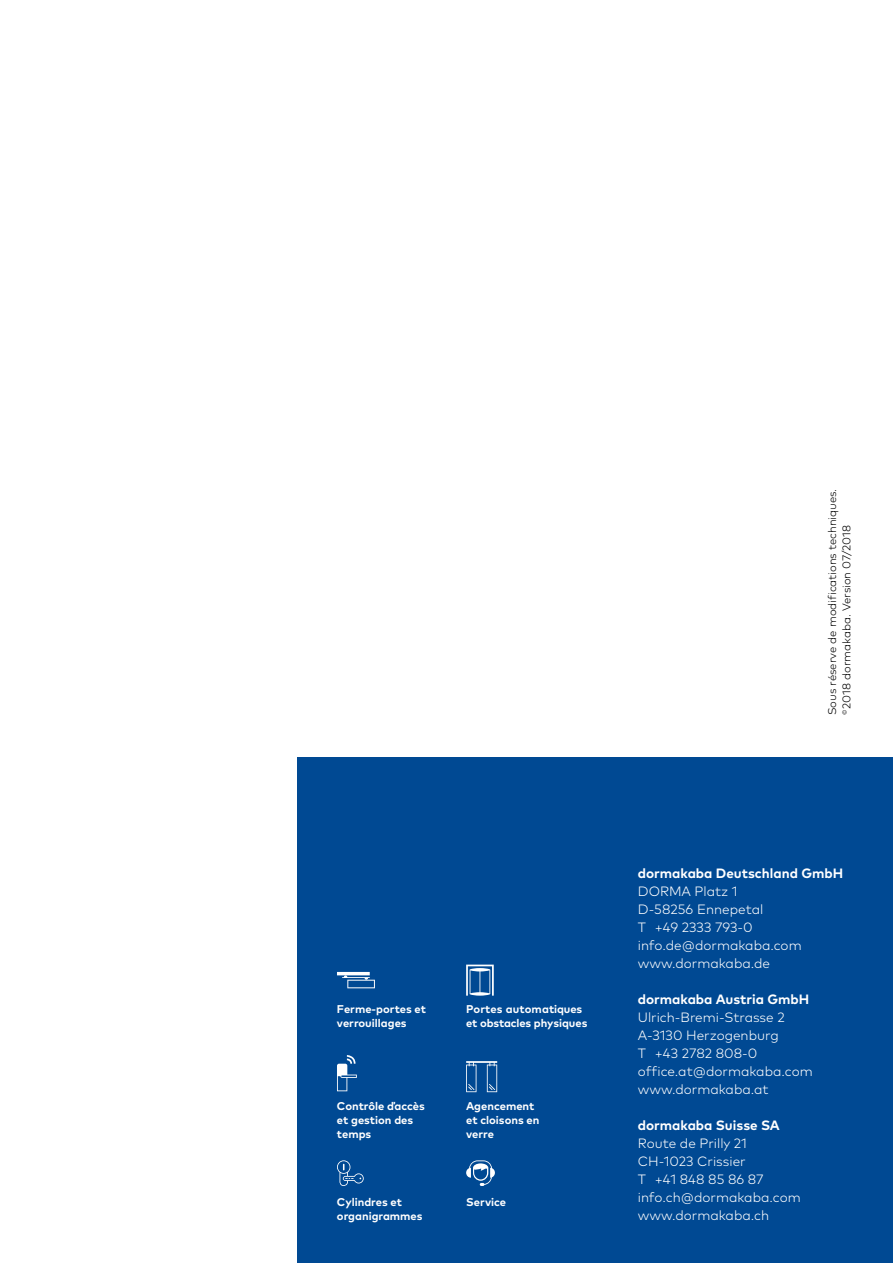
<style>
.page{position:relative;width:893px;height:1263px;background:#fff}
.page>*{position:absolute;margin:0;border:0;box-sizing:border-box;transform-origin:0 0}
.t1{font:300 13.5px/18px "Mark Pro";color:#fff}
.t2{font:700 13.5px "Mark Pro";color:#fff}
.t3{font:700 11.25px/14.2px "Mark Pro";color:#fff}
.t4{font:300 11.25px/14.2px "Mark Pro";color:#000}
</style>
<div class="page">
<div style="left:298px;top:758px;width:595px;height:505px;background:#004993"></div>
<svg style="left:337px;top:972px;width:38px;height:16px"></svg>
<svg style="left:466px;top:964px;width:28px;height:32px"></svg>
<svg style="left:337px;top:1055px;width:20px;height:36px"></svg>
<svg style="left:466px;top:1061px;width:31px;height:31px"></svg>
<svg style="left:337px;top:1160px;width:27px;height:26px"></svg>
<svg style="left:466px;top:1160px;width:29px;height:26px"></svg>
<p class="t4" style="left:824px;top:715px;width:228px;rotate:-90deg">Sous réserve de modifications techniques. <sup>©</sup> 2018 dormakaba. Version 07/2018</p>
<p class="t3" style="left:337px;top:1001px;width:91px">Ferme-portes et verrouillages</p>
<p class="t3" style="left:466px;top:1001px;width:123px">Portes automatiques et obstacles physiques</p>
<p class="t3" style="left:337px;top:1097px;width:89px">Contrôle ďaccès et gestion des temps</p>
<p class="t3" style="left:466px;top:1097px;width:75px">Agencement et cloisons en verre</p>
<p class="t3" style="left:337px;top:1194px;width:87px">Cylindres et organigrammes</p>
<p class="t3" style="left:466px;top:1194px;width:41px">Service</p>
<p class="t2" style="left:638px;top:863px;width:207px">dormakaba Deutschland GmbH</p>
<p class="t1" style="left:638px;top:881px;width:165px">DORMA Platz 1<br>D-58256 Ennepetal<br>T +49 2333 793-0 info.de@dormakaba.com www.dormakaba.de</p>
<p class="t2" style="left:638px;top:989px;width:173px">dormakaba Austria GmbH</p>
<p class="t1" style="left:638px;top:1007px;width:176px">Ulrich-Bremi-Strasse 2<br>A-3130 Herzogenburg<br>T +43 2782 808-0 office.at@dormakaba.com www.dormakaba.at</p>
<p class="t2" style="left:638px;top:1115px;width:144px">dormakaba Suisse SA</p>
<p class="t1" style="left:638px;top:1133px;width:164px">Route de Prilly 21<br>CH-1023 Crissier<br>T +41 848 85 86 87 info.ch@dormakaba.com www.dormakaba.ch</p>
</div>
